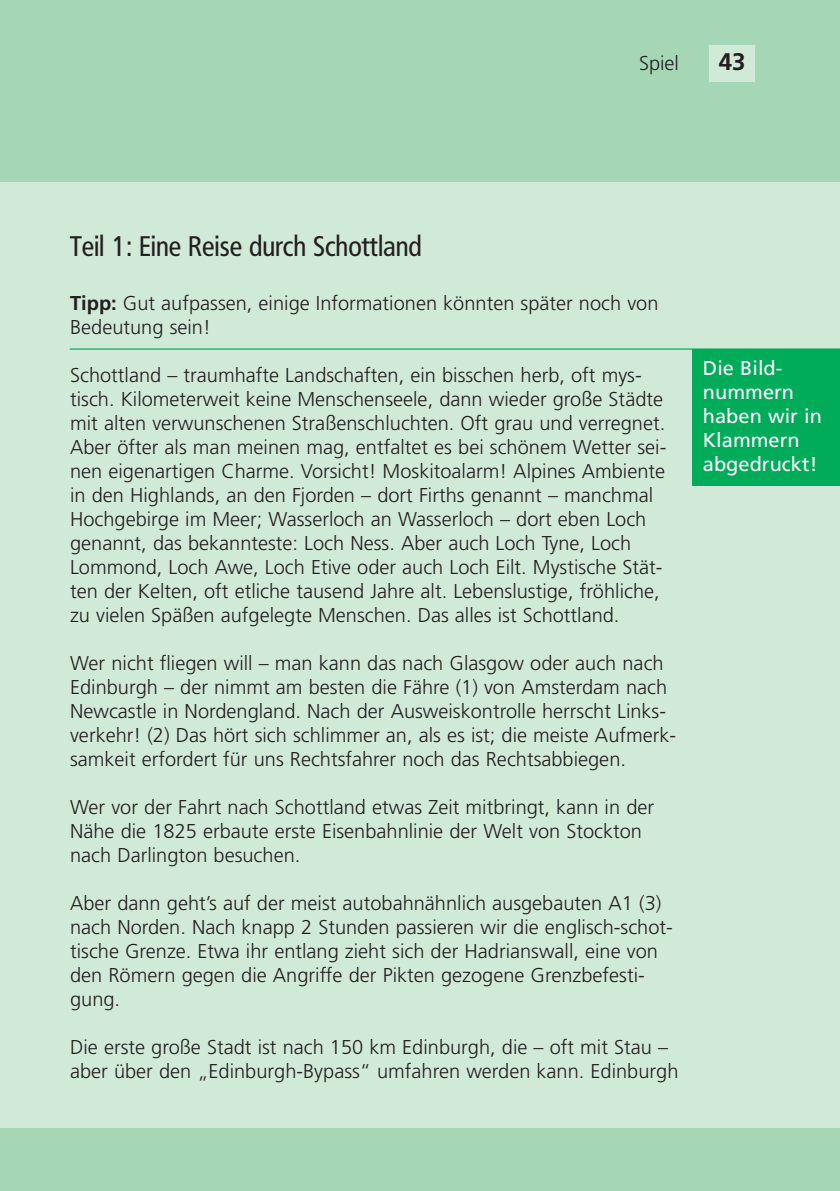
<style>
.page{position:relative;width:840px;height:1191px;background:#fff}
.page>*{position:absolute;margin:0;border:0;box-sizing:border-box;transform-origin:0 0}
.t1{font:28px "Frutiger Condensed BQ";color:#231f20}
.t2{font:700 24px "Frutiger";color:#231f20}
.t3{font:300 20px/24px "Frutiger";color:#231f20}
.t4{font:20px/24px "Frutiger";color:#fff}
.s1{font-weight:700}
</style>
<div class="page">
<div style="left:0;top:137px;width:839px;height:1054px;background:#d1e9d7"></div>
<div style="left:0;top:1128px;width:839px;height:63px;background:#a5d6b5"></div>
<div style="left:0;top:0;width:839px;height:181px;background:#a5d6b5"></div>
<div style="left:709px;top:45px;width:45px;height:37px;background:#d1e9d7"></div>
<div style="left:692px;top:349px;width:147px;height:136px;background:#00ac5a"></div>
<hr style="left:70px;top:348px;width:769px;height:2px;background:#00ac5a">
<p class="t3" style="left:638px;top:53px;width:41px">Spiel</p>
<p class="t2" style="left:718px;top:52px;width:28px">43</p>
<h1 class="t1" style="left:70px;top:230px;width:353px">Teil 1: Eine Reise durch Schottland</h1>
<p class="t3" style="left:70px;top:292px;width:589px"><span class="s1">Tipp:</span> Gut aufpassen, einige Informationen könnten später noch von<br>Bedeutung sein!</p>
<p class="t3" style="left:70px;top:364px;width:597px">Schottland – traumhafte Landschaften, ein bisschen herb, oft mys&shy;tisch. Kilometerweit keine Menschenseele, dann wieder große Städte mit alten verwunschenen Straßenschluchten. Oft grau und verregnet.<br>Aber öfter als man meinen mag, entfaltet es bei schönem Wetter sei&shy;nen eigenartigen Charme. Vorsicht! Moskitoalarm! Alpines Ambiente in den Highlands, an den Fjorden – dort Firths genannt – manchmal Hochgebirge im Meer; Wasserloch an Wasserloch – dort eben Loch genannt, das bekannteste: Loch Ness. Aber auch Loch Tyne, Loch Lommond, Loch Awe, Loch Etive oder auch Loch Eilt. Mystische Stät&shy;ten der Kelten, oft etliche tausend Jahre alt. Lebenslustige, fröhliche, zu vielen Späßen aufgelegte Menschen. Das alles ist Schottland.</p>
<p class="t3" style="left:70px;top:652px;width:607px">Wer nicht fliegen will – man kann das nach Glasgow oder auch nach Edinburgh – der nimmt am besten die Fähre (1) von Amsterdam nach Newcastle in Nordengland. Nach der Ausweiskontrolle herrscht Links&shy;verkehr! (2) Das hört sich schlimmer an, als es ist; die meiste Aufmerk&shy;samkeit erfordert für uns Rechtsfahrer noch das Rechtsabbiegen.</p>
<p class="t3" style="left:70px;top:796px;width:585px">Wer vor der Fahrt nach Schottland etwas Zeit mitbringt, kann in der<br>Nähe die 1825 erbaute erste Eisenbahnlinie der Welt von Stockton nach Darlington besuchen.</p>
<p class="t3" style="left:70px;top:892px;width:604px">Aber dann geht’s auf der meist autobahnähnlich ausgebauten A1 (3) nach Norden. Nach knapp 2 Stunden passieren wir die englisch-schot&shy;tische Grenze. Etwa ihr entlang zieht sich der Hadrianswall, eine von den Römern gegen die Angriffe der Pikten gezogene Grenzbefesti&shy;gung.</p>
<p class="t3" style="left:70px;top:1036px;width:609px">Die erste große Stadt ist nach 150 km Edinburgh, die – oft mit Stau – aber über den „Edinburgh-Bypass“ umfahren werden kann. Edinburgh</p>
<p class="t4" style="left:702px;top:358px;width:120px">Die Bild&shy;nummern haben wir in<br>Klammern abgedruckt!</p>
</div>
